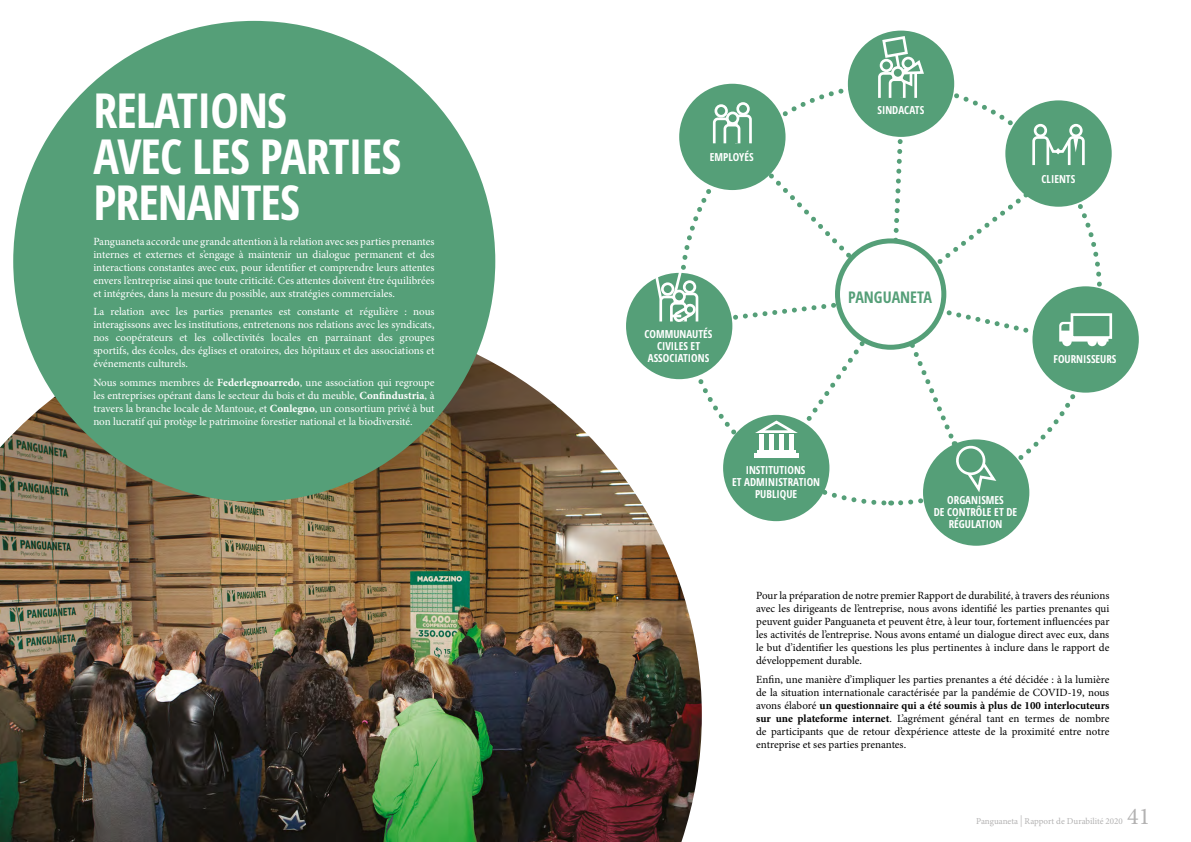
<style>
.page{position:relative;width:1191px;height:842px;background:#fff}
.page>*{position:absolute;margin:0;border:0;box-sizing:border-box;transform-origin:0 0}
.t1{font:700 48px/46px "Germano";letter-spacing:-.02em;color:#fff}
.t2{font:24px "Minion Pro";color:#b3b2b2}
.t3{font:700 16px "Germano";color:#559f78}
.t4{font:11px/13px "Minion Pro";color:#fff;text-align:justify}
.t5{font:11px/13px "Minion Pro";color:#000;text-align:justify}
.t6{font:700 11px/12px "Germano";color:#fff;text-align:center}
.t7{font:9px "Minion Pro";color:#b3b2b2}
.s1{font-weight:700}
.s2{font-size:11.7px}
</style>
<div class="page">
<svg style="left:679px;top:81px;width:177px;height:202px"></svg>
<img style="left:0;top:345px;width:702px;height:497px">
<div style="left:13px;top:21px;width:482px;height:481px;background:#559f78;border-radius:50%"></div>
<div style="left:679px;top:84px;width:106px;height:106px;background:#559f78;border-radius:50%"></div>
<div style="left:714px;top:104px;width:14px;height:14px;border:3px solid #fff;border-radius:50%"></div>
<div style="left:726px;top:112px;width:13px;height:13px;border:3px solid #fff;border-radius:50%"></div>
<div style="left:736px;top:102px;width:13px;height:13px;border:3px solid #fff;border-radius:50%"></div>
<div style="left:1005px;top:100px;width:106px;height:107px;background:#559f78;border-radius:50%"></div>
<div style="left:1032px;top:286px;width:106px;height:107px;background:#559f78;border-radius:50%"></div>
<svg style="left:1108px;top:313px;width:4px;height:26px"></svg>
<div style="left:923px;top:439px;width:106px;height:107px;background:#559f78;border-radius:50%"></div>
<div style="left:723px;top:415px;width:106px;height:106px;background:#559f78;border-radius:50%"></div>
<svg style="left:711px;top:113px;width:397px;height:392px"></svg>
<hr style="left:759px;top:434px;width:4px;height:16px;background:#fff">
<hr style="left:769px;top:434px;width:4px;height:16px;background:#fff">
<hr style="left:779px;top:434px;width:4px;height:16px;background:#fff">
<hr style="left:789px;top:434px;width:4px;height:16px;background:#fff">
<hr style="left:757px;top:450px;width:38px;height:4px;background:#fff">
<hr style="left:754px;top:453px;width:44px;height:4px;background:#fff">
<div style="left:626px;top:273px;width:106px;height:106px;background:#559f78;border-radius:50%"></div>
<svg style="left:652px;top:268px;width:47px;height:54px"></svg>
<div style="left:848px;top:31px;width:106px;height:106px;background:#559f78;border-radius:50%"></div>
<svg style="left:876px;top:34px;width:49px;height:64px"></svg>
<h1 class="t1" style="left:93px;top:87px;width:309px">RELATIONS<br>AVEC LES PARTIES<br>PRENANTES</h1>
<p class="t4" style="left:93px;top:235px;width:343px">Panguaneta accorde une grande attention à la relation avec ses parties prenantes internes et externes et s’engage à maintenir un dialogue permanent et des interactions constantes avec eux, pour identifier et comprendre leurs attentes envers l’entreprise ainsi que toute criticité. Ces attentes doivent être équilibrées et intégrées, dans la mesure du possible, aux stratégies commerciales.</p>
<p class="t4" style="left:93px;top:305px;width:343px">La relation avec les parties prenantes est constante et régulière : nous interagissons avec les institutions, entretenons nos relations avec les syndicats, nos coopérateurs et les collectivités locales en parrainant des groupes sportifs, des écoles, des églises et oratoires, des hôpitaux et des associations et événements culturels.</p>
<p class="t4" style="left:93px;top:376px;width:343px">Nous sommes membres de <span class="s1">Federlegnoarredo</span>, une association qui regroupe les entreprises opérant dans le secteur du bois et du meuble, <span class="s1">Confindustria</span>, à travers la branche locale de Mantoue, et <span class="s1">Conlegno</span>, un consortium privé à but non lucratif qui protège le patrimoine forestier national et la biodiversité.</p>
<p class="t6" style="left:710px;top:151px;width:45px">EMPLOYÉS</p>
<p class="t6" style="left:877px;top:103px;width:48px">SINDACATS</p>
<p class="t6" style="left:1041px;top:173px;width:35px">CLIENTS</p>
<p class="t6" style="left:644px;top:328px;width:69px">COMMUNAUTÉS<br>CIVILES ET<br>ASSOCIATIONS</p>
<h3 class="t3" style="left:848px;top:286px;width:85px">PANGUANETA</h3>
<p class="t6" style="left:1053px;top:353px;width:64px">FOURNISSEURS</p>
<p class="t6" style="left:732px;top:464px;width:90px">INSTITUTIONS<br>ET ADMINISTRATION<br>PUBLIQUE</p>
<p class="t6" style="left:933px;top:494px;width:85px">ORGANISMES<br>DE CONTRÔLE ET DE<br>RÉGULATION</p>
<p class="t5" style="left:756px;top:589px;width:355px">Pour la préparation de notre premier Rapport de durabilité, à travers des réunions avec les dirigeants de l’entreprise, nous avons identifié les parties prenantes qui peuvent guider Panguaneta et peuvent être, à leur tour, fortement influencées par les activités de l’entreprise. Nous avons entamé un dialogue direct avec eux, dans le but d’identifier les questions les plus pertinentes à inclure dans le rapport de développement durable.</p>
<p class="t5" style="left:756px;top:673px;width:355px">Enfin, une manière d’impliquer les parties prenantes a été décidée : à la lumière de la situation internationale caractérisée par la pandémie de COVID-19, nous avons élaboré <span class="s1">un questionnaire qui a été soumis à plus de 100 interlocuteurs sur une plateforme internet</span>. L’agrément général tant en termes de nombre de participants que de retour d’expérience atteste de la proximité entre notre entreprise et ses parties prenantes.</p>
<p class="t7" style="left:976px;top:815px;width:148px">Panguaneta <span class="s2">|</span> Rapport de Durabilité 2020</p>
<h2 class="t2" style="left:1127px;top:800px;width:25px">41</h2>
</div>
